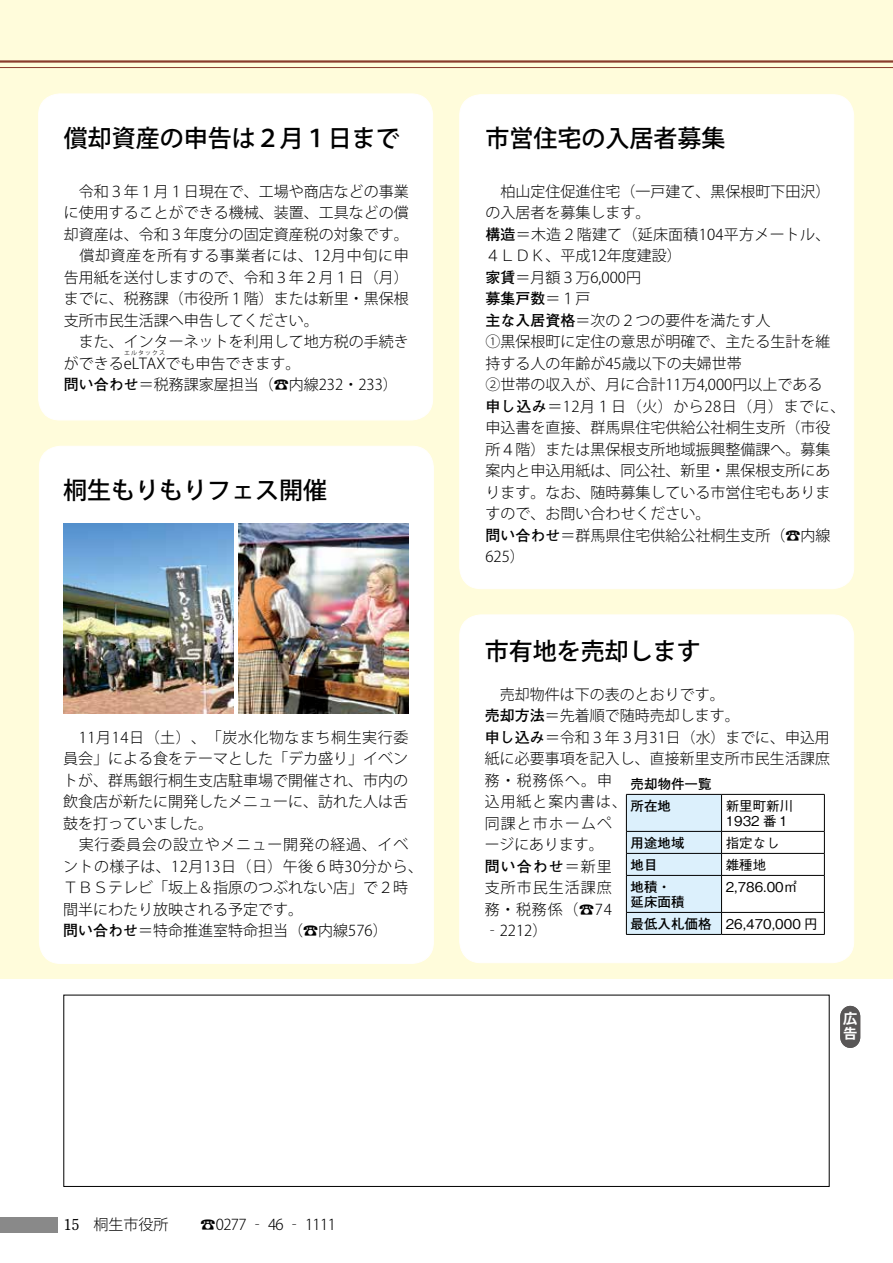
<style>
.page{position:relative;width:893px;height:1263px;background:#fff}
.page>*{position:absolute;margin:0;border:0;box-sizing:border-box;transform-origin:0 0}
.t1{font:500 24px "Koz Go Pro";color:#000}
.t2{font:300 15px/21.5px "Koz Go Pro";color:#000}
.t3{font:700 15px "Futo Go B101 Pro";letter-spacing:.07em;color:#000}
.t4{font:300 15px "Koz Go Pro";letter-spacing:-.04em;color:#000}
.t5{font:15px/15px "Midashi Go Pro MB31";color:#fff}
.t6{font:700 15px "Futo Min A101 Pro";color:#000}
.t7{font:500 13.5px/22px "Gothic BBB Pro";color:#000}
.t8{font:700 13.5px/22px "Futo Go B101 Pro";color:#000}
.t9{font:300 6px "Koz Go Pro";letter-spacing:.16em;color:#000}
.s1{font-family:"Futo Go B101 Pro";font-weight:700}
.s2{font-family:"Koz Go Pro";font-weight:300}
</style>
<div class="page">
<div style="left:0;top:0;width:893px;height:979px;background:#fffcdb"></div>
<hr style="left:0;top:67px;width:893px;height:1px;background:#8a3b2c">
<hr style="left:0;top:60px;width:893px;height:3px;background:#8a3b2c">
<div style="left:460px;top:615px;width:394px;height:348px;background:#fff;border-radius:21px"></div>
<div style="left:460px;top:95px;width:394px;height:494px;background:#fff;border-radius:21px"></div>
<div style="left:39px;top:94px;width:394px;height:326px;background:#fff;border-radius:21px"></div>
<div style="left:38px;top:94px;width:395px;height:326px;border:1px solid #fff;border-radius:21px"></div>
<div style="left:39px;top:446px;width:394px;height:517px;background:#fff;border-radius:21px"></div>
<hr style="left:721px;top:853px;width:104px;height:1px;background:#000">
<svg style="left:824px;top:832px;width:1px;height:43px"></svg>
<hr style="left:721px;top:875px;width:104px;height:1px;background:#000">
<hr style="left:824px;top:875px;width:1px;height:37px;background:#000">
<hr style="left:721px;top:912px;width:104px;height:1px;background:#000">
<svg style="left:626px;top:795px;width:96px;height:139px;background:#d1e4f0"></svg>
<svg style="left:824px;top:912px;width:1px;height:22px"></svg>
<hr style="left:626px;top:934px;width:95px;height:1px;background:#000">
<hr style="left:721px;top:934px;width:104px;height:1px;background:#000">
<hr style="left:626px;top:794px;width:95px;height:1px;background:#000">
<hr style="left:626px;top:794px;width:1px;height:37px;background:#000">
<hr style="left:721px;top:794px;width:104px;height:1px;background:#000">
<hr style="left:824px;top:794px;width:1px;height:37px;background:#000">
<hr style="left:626px;top:831px;width:95px;height:1px;background:#000">
<hr style="left:721px;top:831px;width:104px;height:1px;background:#000">
<img style="left:239px;top:524px;width:169px;height:189px">
<img style="left:64px;top:524px;width:169px;height:189px">
<svg style="left:840px;top:1006px;width:20px;height:42px"></svg>
<div style="left:63px;top:995px;width:767px;height:192px;border:1px solid #000"></div>
<div style="left:0;top:1217px;width:57px;height:16px;background:#898989"></div>
<h1 class="t1" style="left:64px;top:122px;width:338px">償却資産の申告は２月１日まで</h1>
<p class="t2" style="left:64px;top:181px;width:347px">　令和３年１月１日現在で、工場や商店などの事業に使用することができる機械、装置、工具などの償却資産は、令和３年度分の固定資産税の対象です。　償却資産を所有する事業者には、12月中旬に申告用紙を送付しますので、令和３年２月１日（月(までに、税務課（市役所１階）または新里・黒保根支所市民生活課へ申告してください。<br>　また、インターネットを利用して地方税の手続きができるeLTAXでも申告できます。</p>
<p class="t9" style="left:124px;top:349px;width:42px">エルタックス</p>
<p class="t2" style="left:64px;top:374px;width:336px"><span class="s1">問い合わせ</span>＝税務課家屋担当（☎内線232・233(</p>
<h1 class="t1" style="left:63px;top:475px;width:266px">桐生もりもりフェス開催</h1>
<p class="t2" style="left:63px;top:727px;width:361px">　11月14日（土）、「炭水化物なまち桐生実行委員会」による食をテーマとした「デカ盛り」イベントが、群馬銀行桐生支店駐車場で開催され、市内の飲食店が新たに開発したメニューに、訪れた人は舌鼓を打っていました。<br>　実行委員会の設立やメニュー開発の経過、イベントの様子は、12月13日（日）午後６時30分から、<br>ＴＢＳテレビ「坂上＆指原のつぶれない店」で２時間半にわたり放映される予定です。<br><span class="s1">問い合わせ</span>＝特命推進室特命担当（☎内線576(</p>
<p class="t6" style="left:64px;top:1213px;width:17px">15</p>
<p class="t2" style="left:94px;top:1214px;width:76px">桐生市役所</p>
<p class="t4" style="left:201px;top:1215px;width:137px">☎0277 ‐ 46 ‐ 1111</p>
<h1 class="t1" style="left:485px;top:122px;width:241px">市営住宅の入居者募集</h1>
<p class="t2" style="left:485px;top:181px;width:347px">　柏山定住促進住宅（一戸建て、黒保根町下田沢(の入居者を募集します。<br><span class="s1">構造</span>＝木造２階建て（延床面積104平方メートル、<br>４ＬＤＫ、平成12年度建設(<br><span class="s1">家賃</span>＝月額３万6,000円</p>
<p class="t3" style="left:485px;top:287px;width:106px">募集戸数<span class="s2">＝１戸</span></p>
<p class="t2" style="left:485px;top:310px;width:361px"><span class="s1">主な入居資格</span>＝次の２つの要件を満たす人<br>①黒保根町に定住の意思が明確で、主たる生計を維持する人の年齢が45歳以下の夫婦世帯<br>②世帯の収入が、月に合計11万4,000円以上である<br><span class="s1">申し込み</span>＝12月１日（火）から28日（月）までに、申込書を直接、群馬県住宅供給公社桐生支所（市役所４階）または黒保根支所地域振興整備課へ。募集案内と申込用紙は、同公社、新里・黒保根支所にあります。なお、随時募集している市営住宅もありますので、お問い合わせください。<br><span class="s1">問い合わせ</span>＝群馬県住宅供給公社桐生支所（☎内線<br>625(</p>
<h1 class="t1" style="left:485px;top:636px;width:217px">市有地を売却します</h1>
<p class="t2" style="left:485px;top:684px;width:347px">　売却物件は下の表のとおりです。<br><span class="s1">売却方法</span>＝先着順で随時売却します。<br><span class="s1">申し込み</span>＝令和３年３月31日（水）までに、申込用紙に必要事項を記入し、直接新里支所市民生活課庶務・税務係へ。申<br>込用紙と案内書は、<br>同課と市ホームペ<br>ージにあります。</p>
<p class="t3" style="left:485px;top:854px;width:129px">問い合わせ<span class="s2">＝新里</span></p>
<p class="t2" style="left:485px;top:877px;width:129px;text-align:justify">支所市民生活課庶務・税務係)☎74 ‐2212(</p>
<p class="t8" style="left:631px;top:771px;width:82px">売却物件一覧</p>
<p class="t8" style="left:631px;top:793px;width:42px">所在地</p>
<p class="t7" style="left:726px;top:793px;width:69px">新里町新川</p>
<p class="t7" style="left:726px;top:808px;width:66px">1932 番１指定なし</p>
<p class="t8" style="left:631px;top:830px;width:55px">用途地域</p>
<p class="t7" style="left:726px;top:852px;width:42px">雑種地</p>
<p class="t8" style="left:631px;top:852px;width:42px">地目地積・</p>
<p class="t8" style="left:631px;top:889px;width:55px">延床面積</p>
<p class="t7" style="left:726px;top:874px;width:73px">2,786.00㎡</p>
<p class="t7" style="left:726px;top:911px;width:93px">26,470,000 円</p>
<p class="t8" style="left:631px;top:911px;width:82px">最低入札価格</p>
<p class="t5" style="left:843px;top:1009px;width:16px">広告</p>
</div>
